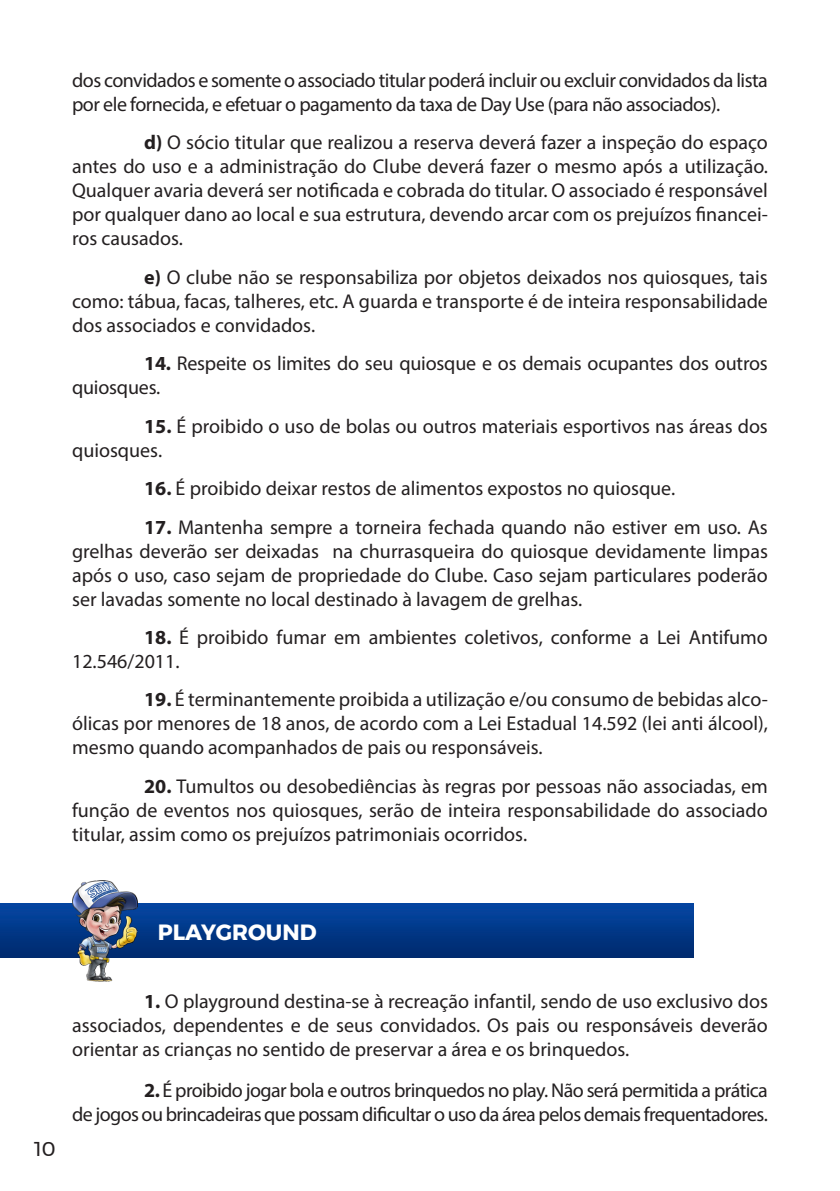
<style>
.page{position:relative;width:840px;height:1191px;background:#fff}
.page>*{position:absolute;margin:0;border:0;box-sizing:border-box;transform-origin:0 0}
.t1{font:700 22px "Montserrat";color:#fff}
.t2{font:20px/24px "Myriad Pro";letter-spacing:-.005em;color:#231f20;text-align:justify}
.t3{font:20px/24px "Myriad Pro";letter-spacing:-.025em;color:#231f20}
.t4{font:20px/24px "Myriad Pro";letter-spacing:-.03em;color:#231f20;text-align:right}
.t5{font:20px "Montserrat";color:#231f20}
.s1{font-weight:700}
</style>
<div class="page">
<img style="left:0;top:904px;width:693px;height:53px">
<img style="left:72px;top:880px;width:66px;height:101px">
<p class="t3" style="left:72px;top:68px;width:697px">dos convidados e somente o associado titular poderá incluir ou excluir convidados da lista por ele fornecida, e efetuar o pagamento da taxa de Day Use (para não associados).</p>
<p class="t2" style="left:72px;top:130px;width:697px;text-indent:72px"><span class="s1">d)</span> O sócio titular que realizou a reserva deverá fazer a inspeção do espaço antes do uso e a administração do Clube deverá fazer o mesmo após a utilização.<br>Qualquer avaria deverá ser notificada e cobrada do titular. O associado é responsável por qualquer dano ao local e sua estrutura, devendo arcar com os prejuízos financei&shy;ros causados.</p>
<p class="t2" style="left:72px;top:265px;width:697px;text-indent:72px"><span class="s1">e)</span> O clube não se responsabiliza por objetos deixados nos quiosques, tais como: tábua, facas, talheres, etc. A guarda e transporte é de inteira responsabilidade dos associados e convidados.</p>
<p class="t2" style="left:72px;top:351px;width:697px;text-indent:72px"><span class="s1">14.</span> Respeite os limites do seu quiosque e os demais ocupantes dos outros quiosques.</p>
<p class="t2" style="left:72px;top:414px;width:697px;text-indent:72px"><span class="s1">15.</span> É proibido o uso de bolas ou outros materiais esportivos nas áreas dos quiosques.</p>
<p class="t2" style="left:144px;top:476px;width:532px"><span class="s1">16.</span> É proibido deixar restos de alimentos expostos no quiosque.</p>
<p class="t2" style="left:72px;top:514px;width:697px;text-indent:72px"><span class="s1">17.</span> Mantenha sempre a torneira fechada quando não estiver em uso. As grelhas deverão ser deixadas na churrasqueira do quiosque devidamente limpas após o uso, caso sejam de propriedade do Clube. Caso sejam particulares poderão ser lavadas somente no local destinado à lavagem de grelhas.</p>
<p class="t2" style="left:72px;top:625px;width:697px;text-indent:72px"><span class="s1">18.</span> É proibido fumar em ambientes coletivos, conforme a Lei Antifumo<br>12.546/2011.</p>
<p class="t2" style="left:72px;top:687px;width:697px;text-indent:72px"><span class="s1">19.</span> É terminantemente proibida a utilização e/ou consumo de bebidas alco&shy;ólicas por menores de 18 anos, de acordo com a Lei Estadual 14.592 (lei anti álcool), mesmo quando acompanhados de pais ou responsáveis.</p>
<p class="t2" style="left:72px;top:774px;width:697px;text-indent:72px"><span class="s1">20.</span> Tumultos ou desobediências às regras por pessoas não associadas, em função de eventos nos quiosques, serão de inteira responsabilidade do associado titular, assim como os prejuízos patrimoniais ocorridos.</p>
<p class="t1" style="left:158px;top:914px;width:160px">PLAYGROUND</p>
<p class="t5" style="left:34px;top:1134px;width:23px">10</p>
<p class="t2" style="left:72px;top:989px;width:697px;text-indent:72px"><span class="s1">1.</span> O playground destina-se à recreação infantil, sendo de uso exclusivo dos associados, dependentes e de seus convidados. Os pais ou responsáveis deverão orientar as crianças no sentido de preservar a área e os brinquedos.</p>
<p class="t4" style="left:72px;top:1078px;width:696px"><span class="s1">2.</span> É proibido jogar bola e outros brinquedos no play. Não será permitida a prática<br>de jogos ou brincadeiras que possam dificultar o uso da área pelos demais frequentadores.</p>
</div>
